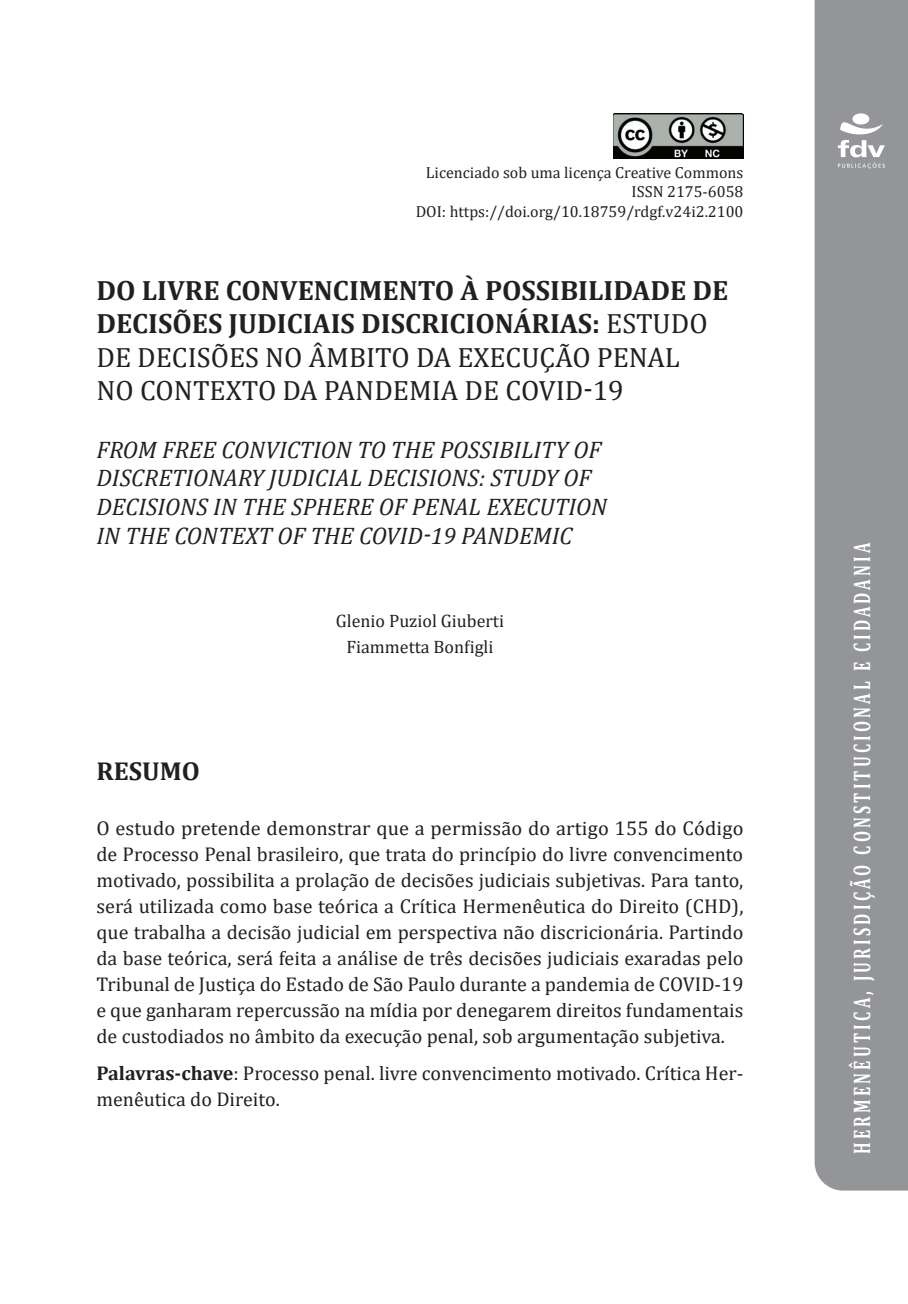
<style>
.page{position:relative;width:908px;height:1304px;background:#fff}
.page>*{position:absolute;margin:0;border:0;box-sizing:border-box;transform-origin:0 0}
.t1{font:700 28px/33.6px "Cambria";color:#231f20}
.t2{font:700 26px "Cambria";color:#231f20}
.t3{font:italic 24px/28.8px "Cambria";color:#231f20}
.t4{font:700 24px "Cambria";letter-spacing:.2em;color:#fff;scale:.67 1}
.t5{font:20px/26px "Cambria";color:#231f20;text-align:justify}
.t6{font:18px/26px "Cambria";color:#231f20;text-align:center}
.t7{font:16px/19.2px "Cambria";color:#231f20;text-align:right}
.s1{font-weight:400}
.s2{font-weight:700}
</style>
<div class="page">
<div style="left:814px;top:0;width:93px;height:1191px;background:#939598"></div>
<svg style="left:837px;top:113px;width:47px;height:56px"></svg>
<img style="left:613px;top:113px;width:130px;height:46px">
<p class="t7" style="left:415px;top:163px;width:329px">Licenciado sob uma licença Creative Commons<br>ISSN 2175-6058<br>DOI: https://doi.org/10.18759/rdgf.v24i2.2100</p>
<h1 class="t1" style="left:96px;top:272px;width:633px">DO LIVRE CONVENCIMENTO À POSSIBILIDADE DE DECISÕES JUDICIAIS DISCRICIONÁRIAS: <span class="s1">ESTUDO DE DECISÕES NO ÂMBITO DA EXECUÇÃO PENAL<br>NO CONTEXTO DA PANDEMIA DE COVID-19</span></h1>
<p class="t3" style="left:96px;top:434px;width:512px">FROM FREE CONVICTION TO THE POSSIBILITY OF DISCRETIONARY JUDICIAL DECISIONS: STUDY OF DECISIONS IN THE SPHERE OF PENAL EXECUTION IN THE CONTEXT OF THE COVID-19 PANDEMIC</p>
<h2 class="t2" style="left:96px;top:753px;width:105px">RESUMO</h2>
<p class="t6" style="left:335px;top:607px;width:170px">Glenio Puziol Giuberti<br>Fiammetta Bonfigli</p>
<p class="t5" style="left:96px;top:815px;width:648px">O estudo pretende demonstrar que a permissão do artigo 155 do Código de Processo Penal brasileiro, que trata do princípio do livre convencimento motivado, possibilita a prolação de decisões judiciais subjetivas. Para tanto, será utilizada como base teórica a Crítica Hermenêutica do Direito (CHD), que trabalha a decisão judicial em perspectiva não discricionária. Partindo da base teórica, será feita a análise de três decisões judiciais exaradas pelo Tribunal de Justiça do Estado de São Paulo durante a pandemia de COVID-19 e que ganharam repercussão na mídia por denegarem direitos fundamentais de custodiados no âmbito da execução penal, sob argumentação subjetiva.</p>
<p class="t5" style="left:96px;top:1060px;width:648px"><span class="s2">Palavras-chave</span>: Processo penal. livre convencimento motivado. Crítica Her&shy;menêutica do Direito.</p>
<p class="t4" style="left:844px;top:1154px;width:913px;rotate:-90deg">HERMENÊUTICA, JURISDIÇÃO CONSTITUCIONAL E CIDADANIA</p>
</div>
